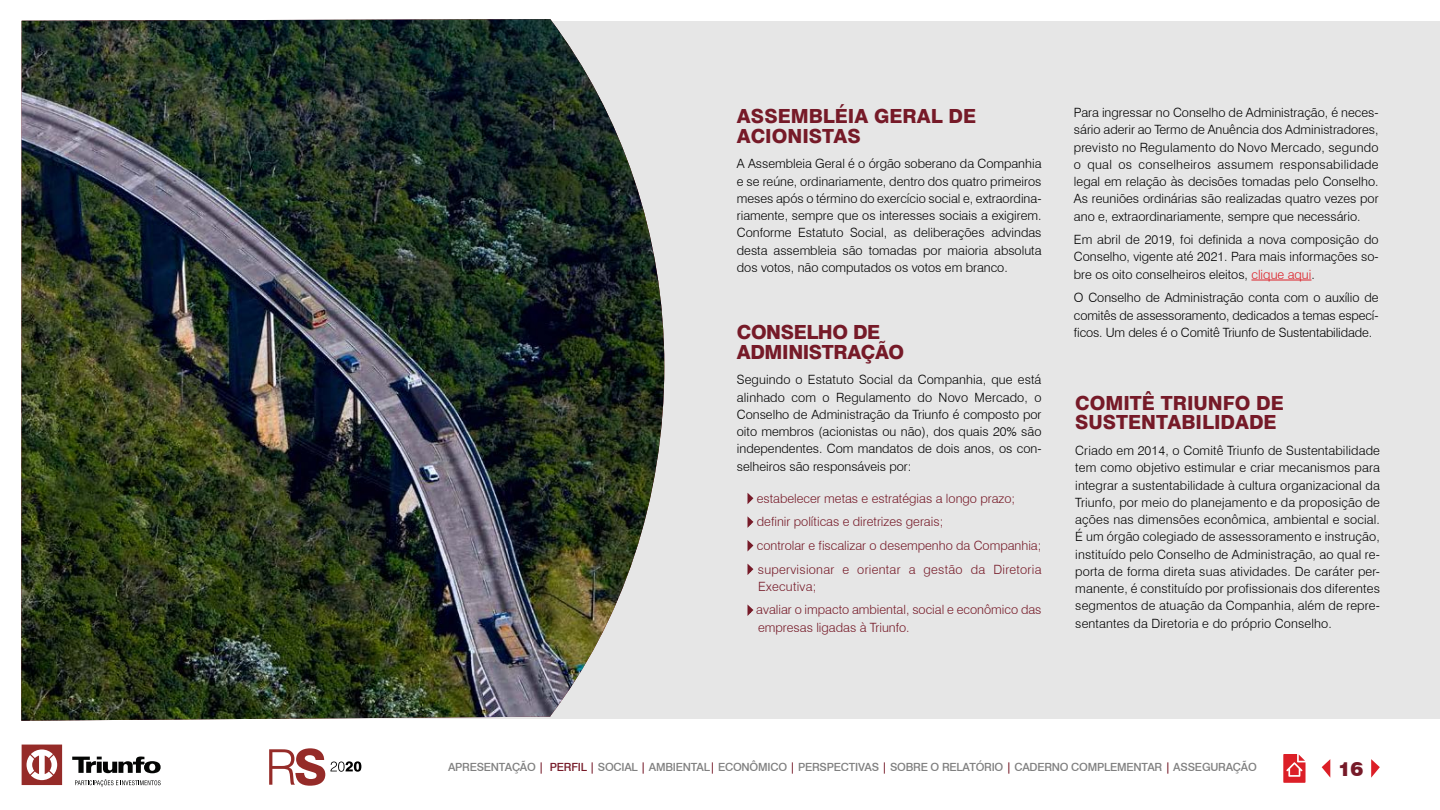
<style>
.page{position:relative;width:1440px;height:810px;background:#fff}
.page>*{position:absolute;margin:0;border:0;box-sizing:border-box;transform-origin:0 0}
.Subtitulo_vermelho{font:800 19.5px/19.5px "Swiss 721 BT";color:#761a28}
.Subtitulo_vermelho-2{font:800 19.5px/19.5px "Swiss 721 BT";letter-spacing:-.02em;color:#761a28}
.t1{font:900 19.5px "Swiss 721 BT";color:#761a28}
.textoo{font:300 12.75px/17.2px "Swiss 721 BT";color:#000;text-align:justify}
.textoo-2{font:300 12.75px/17.2px "Swiss 721 BT";color:#761a28}
.textoo-3{font:300 12.75px/17.2px "Swiss 721 BT";letter-spacing:.02em;color:#761a28}
.t2{font:500 11.25px "Swiss 721 BT";letter-spacing:-.02em;color:#808080}
.s1{color:#dc1f27}
.s2{color:#761a28}
</style>
<div class="page">
<svg style="left:1283px;top:754px;width:23px;height:29px"></svg>
<svg style="left:1371px;top:759px;width:9px;height:19px"></svg>
<svg style="left:1322px;top:759px;width:8px;height:18px"></svg>
<svg style="left:269px;top:748px;width:92px;height:38px"></svg>
<svg style="left:75px;top:779px;width:86px;height:8px"></svg>
<svg style="left:72px;top:757px;width:89px;height:16px"></svg>
<svg style="left:22px;top:745px;width:40px;height:40px"></svg>
<div style="left:21px;top:21px;width:1419px;height:697px;background:#e6e6e6"></div>
<svg style="left:747px;top:493px;width:7px;height:11px"></svg>
<svg style="left:747px;top:516px;width:7px;height:12px"></svg>
<svg style="left:747px;top:540px;width:7px;height:12px"></svg>
<svg style="left:747px;top:563px;width:7px;height:12px"></svg>
<svg style="left:747px;top:604px;width:7px;height:12px"></svg>
<img style="left:21px;top:19px;width:643px;height:702px">
<hr style="left:1251px;top:280px;width:61px;height:1px;background:#dc1f27">
<p class="Subtitulo_vermelho" style="left:737px;top:106px;width:241px">ASSEMBLÉIA GERAL DE<br>ACIONISTAS</p>
<p class="textoo" style="left:737px;top:155px;width:306px">A Assembleia Geral é o órgão soberano da Companhia e se reúne, ordinariamente, dentro dos quatro primeiros meses após o término do exercício social e, extraordina&shy;riamente, sempre que os interesses sociais a exigirem.<br>Conforme Estatuto Social, as deliberações advindas desta assembleia são tomadas por maioria absoluta dos votos, não computados os votos em branco.</p>
<p class="Subtitulo_vermelho-2" style="left:737px;top:322px;width:169px">CONSELHO DE<br>ADMINISTRAÇÃO</p>
<p class="textoo" style="left:737px;top:371px;width:306px">Seguindo o Estatuto Social da Companhia, que está alinhado com o Regulamento do Novo Mercado, o Conselho de Administração da Triunfo é composto por oito membros (acionistas ou não), dos quais 20% são independentes. Com mandatos de dois anos, os con&shy;selheiros são responsáveis por:</p>
<p class="textoo-2" style="left:757px;top:489px;width:260px">estabelecer metas e estratégias a longo prazo;</p>
<p class="textoo-2" style="left:757px;top:513px;width:188px">definir políticas e diretrizes gerais;</p>
<p class="textoo-2" style="left:757px;top:537px;width:286px">controlar e fiscalizar o desempenho da Companhia;</p>
<p class="textoo-3" style="left:758px;top:560px;width:285px">supervisionar e orientar a gestão da Diretoria<br>Executiva;</p>
<p class="textoo-2" style="left:756px;top:601px;width:287px">avaliar o impacto ambiental, social e econômico das empresas ligadas à Triunfo.</p>
<p class="textoo" style="left:1074px;top:104px;width:306px">Para ingressar no Conselho de Administração, é neces&shy;sário aderir ao Termo de Anuência dos Administradores, previsto no Regulamento do Novo Mercado, segundo o qual os conselheiros assumem responsabilidade legal em relação às decisões tomadas pelo Conselho.<br>As reuniões ordinárias são realizadas quatro vezes por ano e, extraordinariamente, sempre que necessário.</p>
<p class="textoo" style="left:1074px;top:231px;width:306px">Em abril de 2019, foi definida a nova composição do Conselho, vigente até 2021. Para mais informações so&shy;bre os oito conselheiros eleitos, <span class="s1">clique aqui</span>.</p>
<p class="textoo" style="left:1074px;top:289px;width:306px">O Conselho de Administração conta com o auxílio de comitês de assessoramento, dedicados a temas especí&shy;ficos. Um deles é o Comitê Triunfo de Sustentabilidade.</p>
<p class="Subtitulo_vermelho" style="left:1075px;top:393px;width:210px">COMITÊ TRIUNFO DE<br>SUSTENTABILIDADE</p>
<p class="textoo" style="left:1075px;top:442px;width:306px">Criado em 2014, o Comitê Triunfo de Sustentabilidade tem como objetivo estimular e criar mecanismos para integrar a sustentabilidade à cultura organizacional da Triunfo, por meio do planejamento e da proposição de ações nas dimensões econômica, ambiental e social.<br>É um órgão colegiado de assessoramento e instrução, instituído pelo Conselho de Administração, ao qual re&shy;porta de forma direta suas atividades. De caráter per&shy;manente, é constituído por profissionais dos diferentes segmentos de atuação da Companhia, além de repre&shy;sentantes da Diretoria e do próprio Conselho.</p>
<p class="t2" style="left:448px;top:760px;width:810px">APRESENTAÇÃO <span class="s2">| PERFIL |</span> SOCIAL <span class="s2">|</span> AMBIENTAL<span class="s2">|</span> ECONÔMICO <span class="s2">|</span> PERSPECTIVAS <span class="s2">|</span> SOBRE O RELATÓRIO <span class="s2">|</span> CADERNO COMPLEMENTAR <span class="s2">|</span> ASSEGURAÇÃO</p>
<h1 class="t1" style="left:1338px;top:757px;width:27px">16</h1>
</div>
